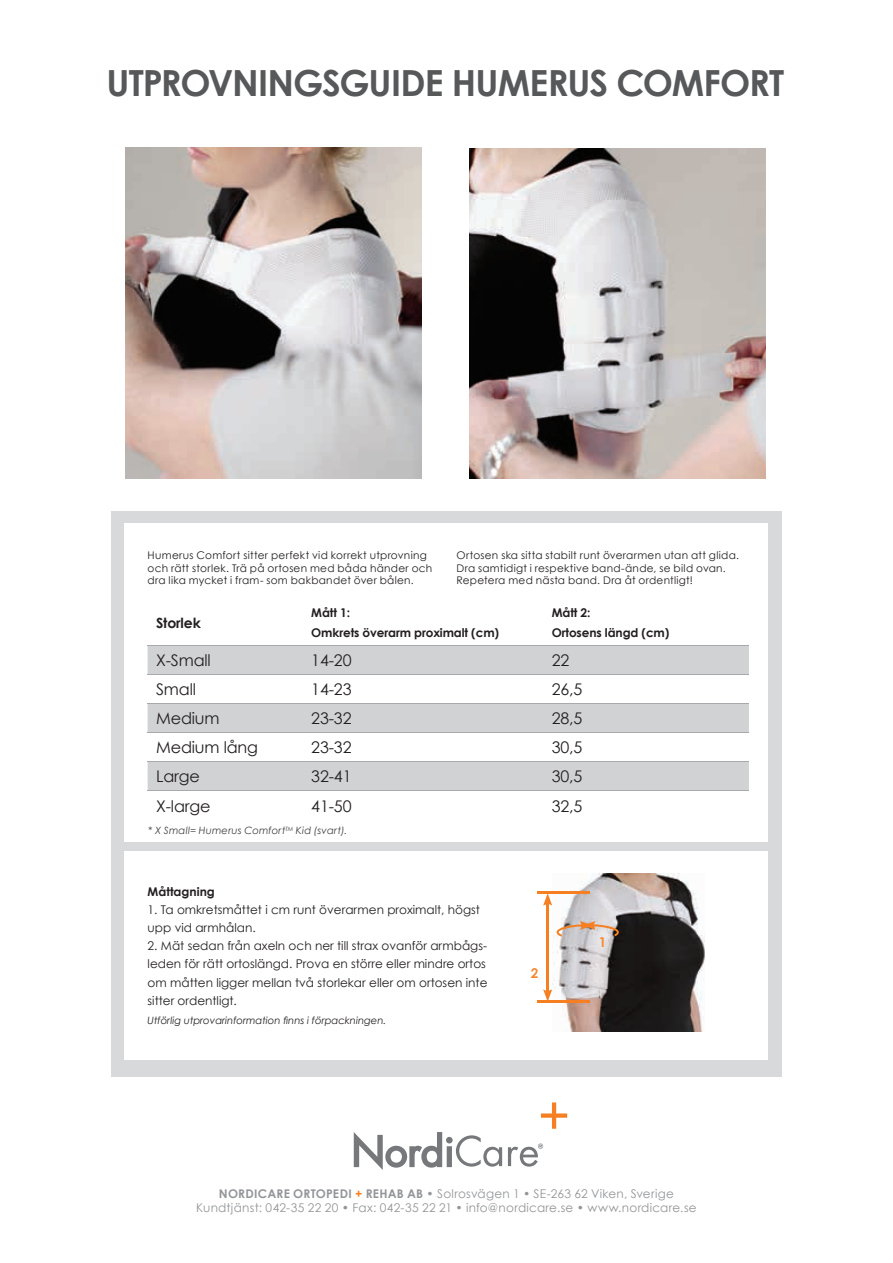
<style>
.page{position:relative;width:893px;height:1263px;background:#fff}
.page>*{position:absolute;margin:0;border:0;box-sizing:border-box;transform-origin:0 0}
.t1{font:700 36px "Century Gothic";letter-spacing:-.025em;color:#57585a}
.t2{font:16.05px "Century Gothic";letter-spacing:-.01em;color:#231f20}
.t3{font:700 14.1px "Century Gothic";letter-spacing:-.01em;color:#231f20}
.t4{font:700 13.5px "Century Gothic";color:#f58a32}
.t5{font:12px/18px "Century Gothic";color:#231f20}
.t6{font:12px/14.4px "Century Gothic";letter-spacing:.02em;color:#939598;text-align:center}
.t7{font:700 12px/19.8px "Century Gothic";letter-spacing:-.01em;color:#231f20}
.t8{font:10.5px/12.6px "Century Gothic";letter-spacing:.025em;color:#231f20}
.t9{font:italic 10.05px "Century Gothic";color:#231f20}
.t10{font:italic 10.05px "Century Gothic";letter-spacing:.02em;color:#3e3e3f}
.s1{font-weight:700}
.s2{font-weight:700;color:#f57f21}
</style>
<div class="page">
<div style="left:111px;top:511px;width:670px;height:565px;background:#d8d9db"></div>
<div style="left:124px;top:851px;width:643px;height:208px;background:#fff"></div>
<div style="left:124px;top:523px;width:643px;height:318px;background:#fff"></div>
<img style="left:126px;top:148px;width:296px;height:330px">
<img style="left:552px;top:874px;width:152px;height:157px">
<img style="left:469px;top:148px;width:296px;height:330px">
<svg style="left:148px;top:646px;width:601px;height:145px;fill:#d1d2d4"></svg>
<hr style="left:543px;top:645px;width:206px;height:1px;background:#a8a9ad">
<hr style="left:543px;top:674px;width:206px;height:1px;background:#a8a9ad">
<hr style="left:543px;top:703px;width:206px;height:1px;background:#a8a9ad">
<hr style="left:543px;top:732px;width:206px;height:1px;background:#a8a9ad">
<hr style="left:543px;top:762px;width:206px;height:1px;background:#a8a9ad">
<hr style="left:543px;top:791px;width:206px;height:1px;background:#a8a9ad">
<hr style="left:148px;top:645px;width:155px;height:1px;background:#a8a9ad">
<hr style="left:148px;top:674px;width:155px;height:1px;background:#a8a9ad">
<hr style="left:148px;top:703px;width:155px;height:1px;background:#a8a9ad">
<hr style="left:148px;top:732px;width:155px;height:1px;background:#a8a9ad">
<hr style="left:148px;top:762px;width:155px;height:1px;background:#a8a9ad">
<hr style="left:148px;top:791px;width:155px;height:1px;background:#a8a9ad">
<hr style="left:303px;top:645px;width:240px;height:1px;background:#a8a9ad">
<hr style="left:303px;top:674px;width:240px;height:1px;background:#a8a9ad">
<hr style="left:303px;top:703px;width:240px;height:1px;background:#a8a9ad">
<hr style="left:303px;top:732px;width:240px;height:1px;background:#a8a9ad">
<hr style="left:303px;top:762px;width:240px;height:1px;background:#a8a9ad">
<hr style="left:303px;top:791px;width:240px;height:1px;background:#a8a9ad">
<hr style="left:547px;top:902px;width:2px;height:91px;background:#f57f21">
<svg style="left:543px;top:894px;width:9px;height:12px"></svg>
<svg style="left:543px;top:989px;width:9px;height:12px"></svg>
<hr style="left:537px;top:892px;width:52px;height:2px;background:#f57f21">
<hr style="left:537px;top:1001px;width:52px;height:2px;background:#f57f21">
<svg style="left:557px;top:921px;width:62px;height:16px"></svg>
<svg style="left:354px;top:1132px;width:148px;height:38px"></svg>
<svg style="left:541px;top:1102px;width:26px;height:27px"></svg>
<svg style="left:508px;top:1143px;width:35px;height:23px"></svg>
<h1 class="t1" style="left:107px;top:61px;width:679px">UTPROVNINGSGUIDE HUMERUS COMFORT</h1>
<p class="t8" style="left:148px;top:549px;width:286px">Humerus Comfort sitter perfekt vid korrekt utprovning och rätt storlek. Trä på ortosen med båda händer och dra lika mycket i fram- som bakbandet över bålen.</p>
<p class="t8" style="left:456px;top:549px;width:284px">Ortosen ska sitta stabilt runt överarmen utan att glida.<br>Dra samtidigt i respektive band-ände, se bild ovan.<br>Repetera med nästa band. Dra åt ordentligt!</p>
<h3 class="t3" style="left:156px;top:614px;width:46px">Storlek</h3>
<p class="t7" style="left:311px;top:602px;width:189px">Mått 1:<br>Omkrets överarm proximalt (cm)</p>
<p class="t7" style="left:552px;top:602px;width:119px">Mått 2:<br>Ortosens längd (cm)</p>
<h2 class="t2" style="left:156px;top:650px;width:56px">X-Small</h2>
<h2 class="t2" style="left:311px;top:650px;width:42px">14-20</h2>
<h2 class="t2" style="left:552px;top:650px;width:19px">22</h2>
<h2 class="t2" style="left:156px;top:679px;width:41px">Small</h2>
<h2 class="t2" style="left:311px;top:679px;width:42px">14-23</h2>
<h2 class="t2" style="left:552px;top:679px;width:32px">26,5</h2>
<h2 class="t2" style="left:156px;top:708px;width:65px">Medium</h2>
<h2 class="t2" style="left:311px;top:708px;width:42px">23-32</h2>
<h2 class="t2" style="left:552px;top:708px;width:32px">28,5</h2>
<h2 class="t2" style="left:156px;top:738px;width:103px">Medium lång</h2>
<h2 class="t2" style="left:311px;top:738px;width:42px">23-32</h2>
<h2 class="t2" style="left:552px;top:738px;width:32px">30,5</h2>
<h2 class="t2" style="left:156px;top:767px;width:45px">Large</h2>
<h2 class="t2" style="left:311px;top:767px;width:42px">32-41</h2>
<h2 class="t2" style="left:552px;top:767px;width:32px">30,5</h2>
<h2 class="t2" style="left:156px;top:796px;width:56px">X-large</h2>
<h2 class="t2" style="left:311px;top:796px;width:42px">41-50</h2>
<h2 class="t2" style="left:552px;top:796px;width:32px">32,5</h2>
<p class="t10" style="left:148px;top:824px;width:200px">* X Small= Humerus Comfort<sup>TM</sup> Kid (svart).</p>
<p class="t7" style="left:148px;top:881px;width:69px">Måttagning</p>
<p class="t5" style="left:148px;top:901px;width:334px">1. Ta omkretsmåttet i cm runt överarmen proximalt, högst upp vid armhålan.</p>
<p class="t5" style="left:148px;top:937px;width:341px">2. Mät sedan från axeln och ner till strax ovanför armbågs&shy;leden för rätt ortoslängd. Prova en större eller mindre ortos om måtten ligger mellan två storlekar eller om ortosen inte sitter ordentligt.</p>
<p class="t9" style="left:148px;top:1014px;width:240px">Utförlig utprovarinformation finns i förpackningen.</p>
<p class="t4" style="left:531px;top:965px;width:9px">2</p>
<p class="t4" style="left:599px;top:933px;width:9px">1</p>
<p class="t6" style="left:196px;top:1186px;width:502px"><span class="s1">NORDICARE ORTOPEDI</span> <span class="s2">+</span> <span class="s1">REHAB AB •</span> Solrosvägen 1 • SE-263 62 Viken, Sverige<br>Kundtjänst: 042-35 22 20 • Fax: 042-35 22 21 • info@nordicare.se • www.nordicare.se</p>
</div>
